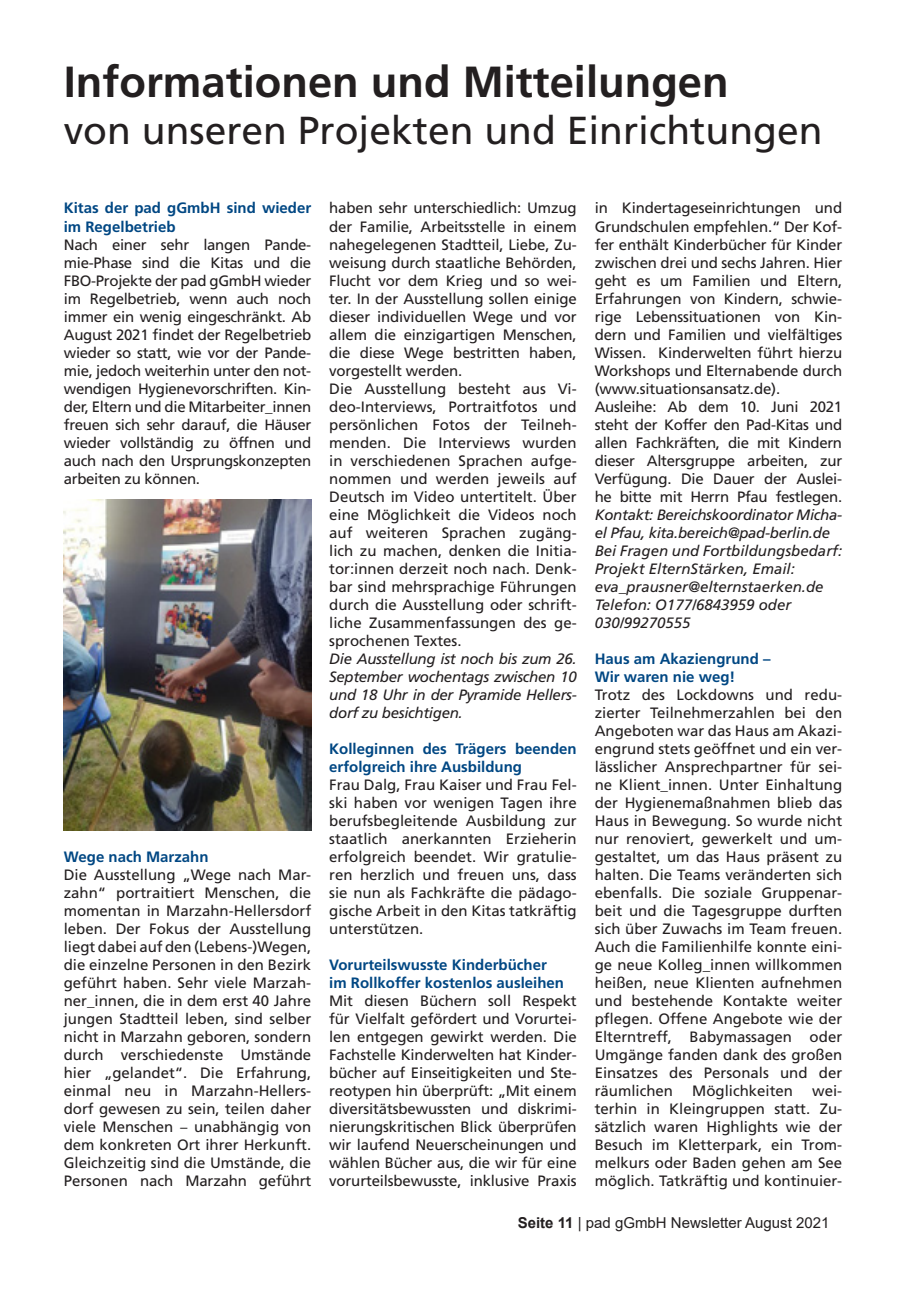
<style>
.page{position:relative;width:906px;height:1289px;background:#fff}
.page>*{position:absolute;margin:0;border:0;box-sizing:border-box;transform-origin:0 0}
.t1{font:700 43.5px "Frutiger";color:#231f20}
.t2{font:39px "Frutiger";color:#231f20}
.t3{font:15px/18px "Frutiger";letter-spacing:-.01em;color:#231f20;text-align:justify}
.t4{font:italic 15px/18px "Frutiger";color:#231f20;text-align:justify}
.t5{font:700 15px/18px "Frutiger";color:#014783}
.t6{font:15px "Arial";color:#231f20}
.s1{font-family:"Auto 1"}
.s2{font-weight:700}
</style>
<div class="page">
<img style="left:64px;top:500px;width:247px;height:330px">
<h1 class="t1" style="left:64px;top:56px;width:666px">Informationen und Mitteilungen</h1>
<h2 class="t2" style="left:64px;top:107px;width:760px">von unseren Projekten und Einrichtungen</h2>
<p class="t5" style="left:64px;top:199px;width:249px">Kitas der pad gGmbH sind wieder im Regelbetrieb</p>
<p class="t3" style="left:64px;top:235px;width:249px">Nach einer sehr langen Pande&shy;mie-Phase sind die Kitas und die FBO-Projekte der pad gGmbH wieder im Regelbetrieb, wenn auch noch immer ein wenig eingeschränkt. Ab August 2021 findet der Regelbetrieb wieder so statt, wie vor der Pande&shy;mie, jedoch weiterhin unter den not&shy;wendigen Hygienevorschriften. Kin&shy;der, Eltern und die Mitarbeiter_innen freuen sich sehr darauf, die Häuser wieder vollständig zu öffnen und auch nach den Ursprungskonzepten arbeiten zu können.</p>
<p class="t5" style="left:64px;top:847px;width:146px">Wege nach Marzahn</p>
<p class="t3" style="left:64px;top:865px;width:249px">Die Ausstellung „Wege nach Mar&shy;zahn“ portraitiert Menschen, die momentan in Marzahn-Hellersdorf leben. Der Fokus der Ausstellung liegt dabei auf den (Lebens-)Wegen, die einzelne Personen in den Bezirk geführt haben. Sehr viele Marzah&shy;ner_innen, die in dem erst 40 Jahre jungen Stadtteil leben, sind selber nicht in Marzahn geboren, sondern durch verschiedenste Umstände hier „gelandet“. Die Erfahrung, einmal neu in Marzahn-Hellers&shy;dorf gewesen zu sein, teilen daher viele Menschen <span class="s1">–</span> unabhängig von dem konkreten Ort ihrer Herkunft.<br>Gleichzeitig sind die Umstände, die Personen nach Marzahn geführt</p>
<p class="t3" style="left:329px;top:199px;width:249px;text-align:left">haben sehr unterschiedlich: Umzug der Familie, Arbeitsstelle in einem nahegelegenen Stadtteil, Liebe, Zu&shy;weisung durch staatliche Behörden, Flucht vor dem Krieg und so wei&shy;ter. In der Ausstellung sollen einige dieser individuellen Wege und vor allem die einzigartigen Menschen, die diese Wege bestritten haben, vorgestellt werden.<br>Die Ausstellung besteht aus Vi&shy;deo-Interviews, Portraitfotos und persönlichen Fotos der Teilneh&shy;menden. Die Interviews wurden in verschiedenen Sprachen aufge&shy;nommen und werden jeweils auf Deutsch im Video untertitelt. Über eine Möglichkeit die Videos noch auf weiteren Sprachen zugäng&shy;lich zu machen, denken die Initia&shy;tor:innen derzeit noch nach. Denk&shy;bar sind mehrsprachige Führungen durch die Ausstellung oder schrift&shy;liche Zusammenfassungen des ge&shy;sprochenen Textes.</p>
<p class="t4" style="left:329px;top:649px;width:249px">Die Ausstellung ist noch bis zum 26.<br>September wochentags zwischen 10 und 18 Uhr in der Pyramide Hellers&shy;dorf zu besichtigen.</p>
<p class="t5" style="left:329px;top:739px;width:249px">Kolleginnen des Trägers beenden erfolgreich ihre Ausbildung</p>
<p class="t3" style="left:329px;top:775px;width:249px">Frau Dalg, Frau Kaiser und Frau Fel&shy;ski haben vor wenigen Tagen ihre berufsbegleitende Ausbildung zur staatlich anerkannten Erzieherin erfolgreich beendet. Wir gratulie&shy;ren herzlich und freuen uns, dass sie nun als Fachkräfte die pädago&shy;gische Arbeit in den Kitas tatkräftig unterstützen.</p>
<p class="t5" style="left:329px;top:955px;width:236px">Vorurteilswusste Kinderbücher im Rollkoffer kostenlos ausleihen</p>
<p class="t3" style="left:329px;top:991px;width:249px">Mit diesen Büchern soll Respekt für Vielfalt gefördert und Vorurtei&shy;len entgegen gewirkt werden. Die Fachstelle Kinderwelten hat Kinder&shy;bücher auf Einseitigkeiten und Ste&shy;reotypen hin überprüft: „Mit einem diversitätsbewussten und diskrimi&shy;nierungskritischen Blick überprüfen wir laufend Neuerscheinungen und wählen Bücher aus, die wir für eine vorurteilsbewusste, inklusive Praxis</p>
<p class="t3" style="left:595px;top:199px;width:249px;text-align:left">in Kindertageseinrichtungen und Grundschulen empfehlen.“ Der Kof&shy;fer enthält Kinderbücher für Kinder zwischen drei und sechs Jahren. Hier geht es um Familien und Eltern, Erfahrungen von Kindern, schwie&shy;rige Lebenssituationen von Kin&shy;dern und Familien und vielfältiges Wissen. Kinderwelten führt hierzu Workshops und Elternabende durch (www.situationsansatz.de).<br>Ausleihe: Ab dem 10. Juni 2021 steht der Koffer den Pad-Kitas und allen Fachkräften, die mit Kindern dieser Altersgruppe arbeiten, zur Verfügung. Die Dauer der Auslei&shy;he bitte mit Herrn Pfau festlegen.</p>
<p class="t4" style="left:595px;top:505px;width:249px;text-align:left">Kontakt: Bereichskoordinator Micha&shy;el Pfau, kita.bereich@pad-berlin.de<br>Bei Fragen und Fortbildungsbedarf:<br>Projekt ElternStärken, Email: eva_prausner@elternstaerken.de<br>Telefon: O177/6843959 oder<br>030/99270555</p>
<p class="t5" style="left:595px;top:649px;width:177px">Haus am Akaziengrund –<br>Wir waren nie weg!</p>
<p class="t3" style="left:595px;top:685px;width:249px">Trotz des Lockdowns und redu&shy;zierter Teilnehmerzahlen bei den Angeboten war das Haus am Akazi&shy;engrund stets geöffnet und ein ver&shy;lässlicher Ansprechpartner für sei&shy;ne Klient_innen. Unter Einhaltung der Hygienemaßnahmen blieb das Haus in Bewegung. So wurde nicht nur renoviert, gewerkelt und um&shy;gestaltet, um das Haus präsent zu halten. Die Teams veränderten sich ebenfalls. Die soziale Gruppenar&shy;beit und die Tagesgruppe durften sich über Zuwachs im Team freuen.<br>Auch die Familienhilfe konnte eini&shy;ge neue Kolleg_innen willkommen heißen, neue Klienten aufnehmen und bestehende Kontakte weiter pflegen. Offene Angebote wie der Elterntreff, Babymassagen oder Umgänge fanden dank des großen Einsatzes des Personals und der räumlichen</p>
<p class="t3" style="left:692px;top:1081px;width:102px">Möglichkeiten</p>
<p class="t3" style="left:595px;top:1081px;width:249px;text-indent:217px">wei&shy;terhin in Kleingruppen statt. Zu&shy;sätzlich waren Highlights wie der Besuch im Kletterpark, ein Trom&shy;melkurs oder Baden gehen am See möglich. Tatkräftig und kontinuier-</p>
<p class="t6" style="left:518px;top:1211px;width:313px"><span class="s2">Seite 11</span> | pad gGmbH Newsletter August 2021</p>
</div>
